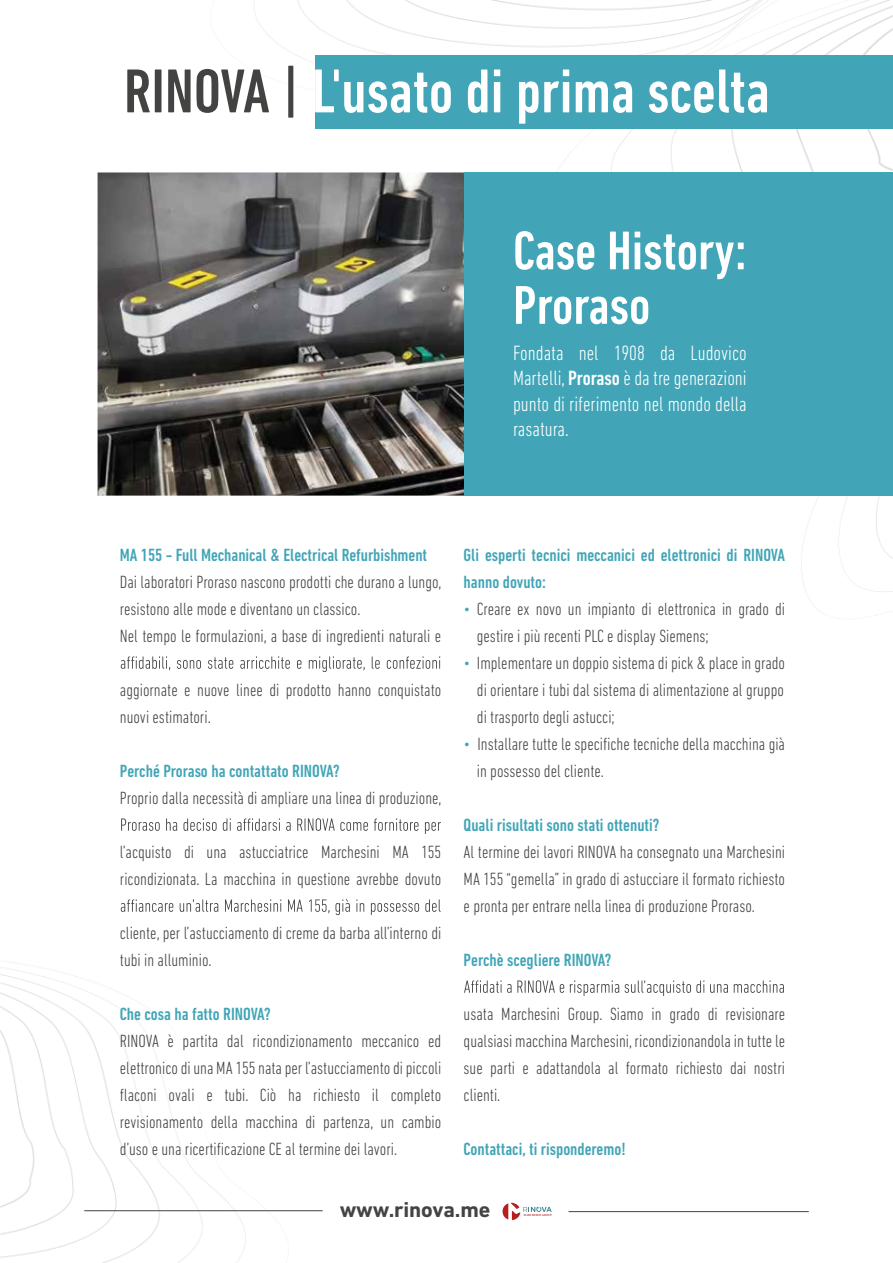
<style>
.page{position:relative;width:893px;height:1263px;background:#fff}
.page>*{position:absolute;margin:0;border:0;box-sizing:border-box;transform-origin:0 0}
.t1{font:500 condensed 63px "DIN Next LT Pro";color:#fff}
.t2{font:500 condensed 55.5px/54.4px "DIN Next LT Pro";color:#fff}
.t3{font:700 21.9px "DIN Next LT Pro";letter-spacing:-.005em;color:#434343}
.t4{font:300 condensed 21px/25.5px "DIN Next LT Pro";color:#fff;text-align:justify}
.t5{font:300 condensed 18px/27px "DIN Next LT Pro";color:#434343}
.t6{font:500 condensed 18px/27px "DIN Next LT Pro";color:#41a5b7}
.s1{color:#434342}
.s2{font-weight:500}
.s3{color:#41a6b7}
</style>
<div class="page">
<img style="left:0;top:0;width:893px;height:1262px">
<img style="left:98px;top:172px;width:366px;height:324px">
<svg style="left:121px;top:656px;width:319px;height:16px"></svg>
<svg style="left:121px;top:818px;width:320px;height:16px"></svg>
<svg style="left:121px;top:899px;width:320px;height:16px"></svg>
<svg style="left:503px;top:1203px;width:49px;height:17px"></svg>
<hr style="left:84px;top:1210px;width:239px;height:1px;background:#434343">
<hr style="left:568px;top:1211px;width:241px;height:1px;background:#434343">
<div style="left:464px;top:172px;width:429px;height:324px;background:#41a5b7"></div>
<svg style="left:464px;top:980px;width:320px;height:16px"></svg>
<div style="left:315px;top:55px;width:578px;height:74px;background:#41a5b7"></div>
<h1 class="t1" style="left:124px;top:56px;width:647px"><span class="s1">RINOVA |</span> L'usato di prima scelta</h1>
<h2 class="t2" style="left:513px;top:223px;width:235px">Case History:<br>Proraso</h2>
<p class="t4" style="left:513px;top:340px;width:235px">Fondata nel 1908 da Ludovico Martelli, <span class="s2">Proraso</span> è da tre generazioni punto di riferimento nel mondo della rasatura.</p>
<p class="t6" style="left:120px;top:541px;width:309px">MA 155 - Full Mechanical &amp; Electrical Refurbishment</p>
<p class="t5" style="left:120px;top:568px;width:323px">Dai laboratori Proraso nascono prodotti che durano a lungo, resistono alle mode e diventano un classico.<br>Nel tempo le formulazioni, a base di ingredienti naturali e</p>
<p class="t5" style="left:120px;top:676px;width:323px">aggiornate e nuove linee di prodotto hanno conquistato nuovi estimatori.</p>
<p class="t6" style="left:120px;top:757px;width:222px">Perché Proraso ha contattato RINOVA?</p>
<p class="t5" style="left:120px;top:784px;width:323px">Proprio dalla necessità di ampliare una linea di produzione,</p>
<p class="t5" style="left:120px;top:838px;width:323px">l’acquisto di una astucciatrice Marchesini MA 155 ricondizionata. La macchina in questione avrebbe dovuto</p>
<p class="t5" style="left:120px;top:919px;width:323px">cliente, per l’astucciamento di creme da barba all’interno di tubi in alluminio.</p>
<p class="t6" style="left:120px;top:1000px;width:153px">Che cosa ha fatto RINOVA?</p>
<p class="t5" style="left:120px;top:1027px;width:323px;text-align:justify">RINOVA è partita dal ricondizionamento meccanico ed elettronicodiuna MA155nataper l’astucciamentodipiccoli flaconi ovali e tubi. Ciò ha richiesto il completo revisionamento della macchina di partenza, un cambio d’uso e una ricertificazione CE al termine dei lavori.</p>
<p class="t6" style="left:464px;top:541px;width:323px">Gli esperti tecnici meccanici ed elettronici di RINOVA hanno dovuto:</p>
<p class="t5" style="left:477px;top:595px;width:310px;text-indent:-13px"><span class="s3">•</span> Creare ex novo un impianto di elettronica in grado di gestire i più recenti PLC e display Siemens;</p>
<p class="t5" style="left:477px;top:649px;width:310px;text-align:justify;text-indent:-13px"><span class="s3">•</span> Implementare un doppio sistema di pick &amp; place in grado di orientare i tubi dal sistema di alimentazione al gruppo di trasporto degli astucci;</p>
<p class="t5" style="left:477px;top:730px;width:310px;text-indent:-13px"><span class="s3">•</span> Installare tutte le specifiche tecniche della macchina già in possesso del cliente.</p>
<p class="t6" style="left:464px;top:811px;width:198px">Quali risultati sono stati ottenuti?</p>
<p class="t5" style="left:464px;top:838px;width:323px;text-align:justify">Al termine dei lavori RINOVA ha consegnato una Marchesini MA 155 “gemella” in grado di astucciare il formato richiesto e pronta per entrare nella linea di produzione Proraso.</p>
<p class="t6" style="left:464px;top:946px;width:150px">Perchè scegliere RINOVA?</p>
<p class="t5" style="left:464px;top:1000px;width:323px;text-align:justify">usata Marchesini Group. Siamo in grado di revisionare qualsiasi macchina Marchesini, ricondizionandola in tutte le sue parti e adattandola al formato richiesto dai nostri clienti.</p>
<p class="t6" style="left:464px;top:1135px;width:164px">Contattaci, ti risponderemo!</p>
<p class="t3" style="left:340px;top:1196px;width:152px">www.rinova.me</p>
</div>
